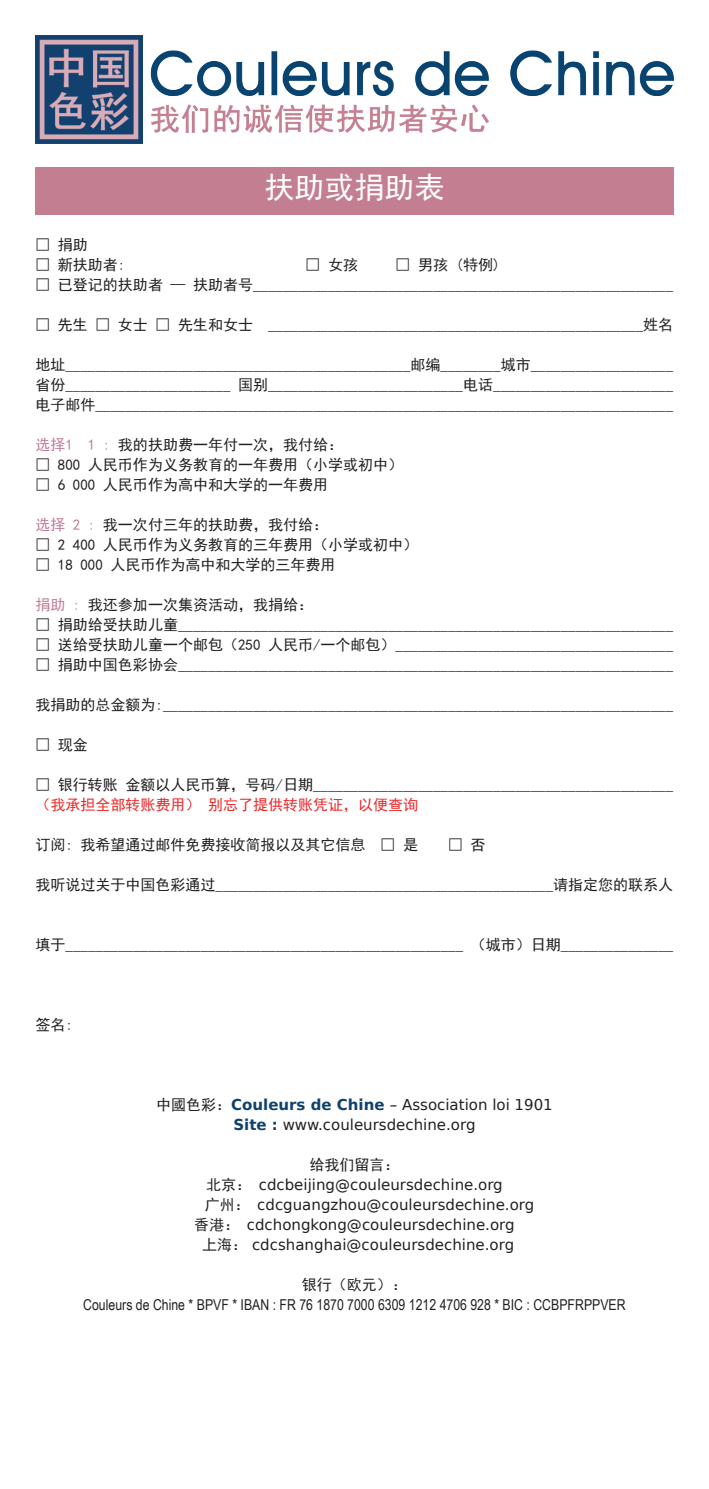
<style>
.page{position:relative;width:709px;height:1489px;background:#fff}
.page>*{position:absolute;margin:0;border:0;box-sizing:border-box;transform-origin:0 0}
.t1{font:30px "Sim Hei";color:#fff}
.t2{font:15px/20px "Sim Hei";color:#231f20;text-align:justify}
.t3{font:15px/20px "DejaVu Sans";color:#231f20;text-align:center}
.t4{font:15px "Arial Narrow";color:#231f20}
.t5{font:15px "Sim Hei";color:#ee2a2b}
.s1{color:#c37e91}
.s2{font-family:"Sim Hei"}
.s3{font-weight:700;color:#0e416c}
</style>
<div class="page">
<img style="left:35px;top:35px;width:638px;height:108px">
<div style="left:35px;top:167px;width:638px;height:48px;background:#c37e91"></div>
<h1 class="t1" style="left:264px;top:172px;width:181px">扶助或捐助表</h1>
<p class="t2" style="left:35px;top:234px;width:54px">□ 捐助</p>
<p class="t2" style="left:35px;top:254px;width:91px">□ 新扶助者:</p>
<p class="t2" style="left:305px;top:254px;width:54px">□ 女孩</p>
<p class="t2" style="left:395px;top:254px;width:106px">□ 男孩 (特例)</p>
<p class="t2" style="left:35px;top:274px;width:639px">□ 已登记的扶助者 — 扶助者号________________________________________________________</p>
<p class="t2" style="left:35px;top:314px;width:639px">□ 先生 □ 女士 □ 先生和女士 __________________________________________________姓名</p>
<p class="t2" style="left:35px;top:354px;width:639px">地址______________________________________________邮编________城市___________________省份______________________ 国别__________________________电话________________________电子邮件_____________________________________________________________________________</p>
<p class="t2" style="left:35px;top:434px;width:309px"><span class="s1">选择1 1 :</span> 我的扶助费一年付一次，我付给：</p>
<p class="t2" style="left:35px;top:454px;width:369px">□ 800 人民币作为义务教育的一年费用（小学或初中）</p>
<p class="t2" style="left:35px;top:474px;width:294px">□ 6 000 人民币作为高中和大学的一年费用</p>
<p class="t2" style="left:35px;top:514px;width:294px"><span class="s1">选择 2 :</span> 我一次付三年的扶助费，我付给：</p>
<p class="t2" style="left:35px;top:534px;width:384px">□ 2 400 人民币作为义务教育的三年费用（小学或初中）</p>
<p class="t2" style="left:35px;top:554px;width:302px">□ 18 000 人民币作为高中和大学的三年费用</p>
<p class="t2" style="left:35px;top:594px;width:279px"><span class="s1">捐助 :</span> 我还参加一次集资活动，我捐给：</p>
<p class="t2" style="left:35px;top:614px;width:639px">□ 捐助给受扶助儿童__________________________________________________________________</p>
<p class="t2" style="left:35px;top:634px;width:639px">□ 送给受扶助儿童一个邮包（250 人民币/一个邮包）_____________________________________</p>
<p class="t2" style="left:35px;top:654px;width:639px">□ 捐助中国色彩协会__________________________________________________________________</p>
<p class="t2" style="left:35px;top:694px;width:639px">我捐助的总金额为:____________________________________________________________________</p>
<p class="t2" style="left:35px;top:734px;width:54px">□ 现金</p>
<p class="t2" style="left:35px;top:774px;width:639px">□ 银行转账 金额以人民币算，号码/日期________________________________________________</p>
<p class="t5" style="left:35px;top:797px;width:384px">（我承担全部转账费用） 别忘了提供转账凭证，以便查询</p>
<p class="t2" style="left:35px;top:834px;width:384px">订阅: 我希望通过邮件免费接收简报以及其它信息 □ 是</p>
<p class="t2" style="left:448px;top:834px;width:39px">□ 否</p>
<p class="t2" style="left:35px;top:874px;width:639px">我听说过关于中国色彩通过_____________________________________________请指定您的联系人</p>
<p class="t2" style="left:36px;top:934px;width:639px">填于_____________________________________________________ （城市）日期_______________</p>
<p class="t2" style="left:35px;top:1014px;width:39px">签名:</p>
<p class="t3" style="left:156px;top:1094px;width:398px"><span class="s2">中國色彩：</span><span class="s3">Couleurs de Chine</span> – Association loi 1901<br><span class="s3">Site :</span> www.couleursdechine.org</p>
<p class="t2" style="left:309px;top:1154px;width:91px">给我们留言：</p>
<p class="t3" style="left:206px;top:1174px;width:298px"><span class="s2">北京：</span> cdcbeijing@couleursdechine.org</p>
<p class="t3" style="left:205px;top:1194px;width:331px"><span class="s2">广州：</span> cdcguangzhou@couleursdechine.org</p>
<p class="t3" style="left:194px;top:1214px;width:322px"><span class="s2">香港：</span> cdchongkong@couleursdechine.org</p>
<p class="t3" style="left:202px;top:1234px;width:313px"><span class="s2">上海：</span> cdcshanghai@couleursdechine.org</p>
<p class="t2" style="left:302px;top:1274px;width:106px">银行（欧元）：</p>
<p class="t4" style="left:83px;top:1293px;width:544px">Couleurs de Chine * BPVF * IBAN : FR 76 1870 7000 6309 1212 4706 928 * BIC : CCBPFRPPVER</p>
</div>
